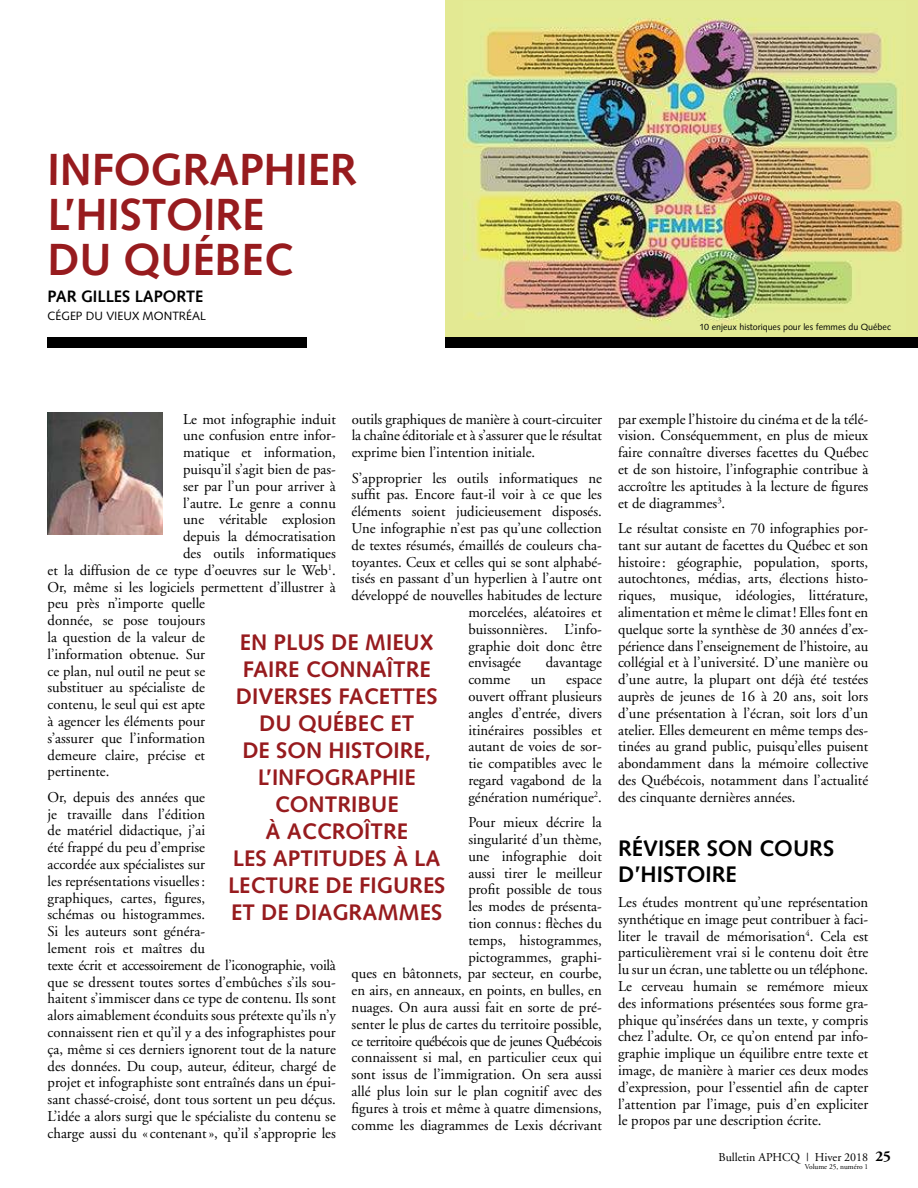
<style>
.page{position:relative;width:918px;height:1188px;background:#fff}
.page>*{position:absolute;margin:0;border:0;box-sizing:border-box;transform-origin:0 0}
.t1{font:700 45px/45px "Syntax LT Std";letter-spacing:-.005em;color:#971b1e}
.t2{font:700 22.5px/27px "Syntax LT Std";color:#971b1e;text-align:center}
.t3{font:700 22.5px/25.5px "Syntax LT Std";color:#000}
.t4{font:700 16.5px "Syntax LT Std";color:#000}
.t5{font:15px/16.8px "Adobe Garamond";color:#000;text-align:justify}
.t6{font:700 15px "Adobe Garamond";color:#000}
.t7{font:12px "Adobe Garamond";color:#000}
.t8{font:12px "Syntax LT Std";color:#000}
.t9{font:9px "Syntax LT Std";color:#000}
.t10{font:7.5px "Adobe Garamond";color:#000}
</style>
<div class="page">
<div style="left:48px;top:338px;width:259px;height:10px;background:#000"></div>
<img style="left:48px;top:413px;width:115px;height:122px">
<div style="left:446px;top:0;width:472px;height:338px;background:#e3e993"></div>
<img style="left:463px;top:18px;width:441px;height:305px">
<div style="left:460px;top:320px;width:65px;height:22px;background:#e3e993"></div>
<div style="left:446px;top:338px;width:472px;height:10px;background:#000"></div>
<h1 class="t1" style="left:48px;top:148px;width:311px">INFOGRAPHIER<br>L’HISTOIRE<br>DU QUÉBEC</h1>
<p class="t4" style="left:48px;top:287px;width:157px">PAR GILLES LAPORTE</p>
<p class="t8" style="left:48px;top:309px;width:160px">CÉGEP DU VIEUX MONTRÉAL</p>
<p class="t9" style="left:699px;top:322px;width:193px">10 enjeux historiques pour les femmes du Québec</p>
<p class="t5" style="left:183px;top:411px;width:154px">Le mot infographie induit</p>
<p class="t5" style="left:183px;top:428px;width:154px">une confusion entre infor-</p>
<p class="t5" style="left:183px;top:444px;width:154px">matique et information,</p>
<p class="t5" style="left:183px;top:461px;width:154px">puisqu’il s’agit bien de pas-</p>
<p class="t5" style="left:183px;top:478px;width:154px">ser par l’un pour arriver à</p>
<p class="t5" style="left:183px;top:495px;width:154px">l’autre. Le genre a connu</p>
<p class="t5" style="left:183px;top:512px;width:154px">une véritable explosion</p>
<p class="t5" style="left:183px;top:528px;width:154px">depuis la démocratisation</p>
<p class="t5" style="left:183px;top:545px;width:154px">des outils informatiques</p>
<p class="t5" style="left:48px;top:562px;width:290px">et la diffusion de ce type d’oeuvres sur le Web<sup>1</sup>.</p>
<p class="t5" style="left:48px;top:579px;width:290px">Or, même si les logiciels permettent d’illustrer à</p>
<p class="t5" style="left:48px;top:596px;width:159px">peu près n’importe quelle</p>
<p class="t5" style="left:48px;top:612px;width:159px">donnée, se pose toujours</p>
<p class="t5" style="left:48px;top:629px;width:159px">la question de la valeur de</p>
<p class="t5" style="left:48px;top:646px;width:159px">l’information obtenue. Sur</p>
<p class="t5" style="left:48px;top:663px;width:159px">ce plan, nul outil ne peut se</p>
<p class="t5" style="left:48px;top:680px;width:159px">substituer au spécialiste de</p>
<p class="t5" style="left:48px;top:696px;width:159px">contenu, le seul qui est apte</p>
<p class="t5" style="left:48px;top:713px;width:159px">à agencer les éléments pour</p>
<p class="t5" style="left:48px;top:730px;width:159px">s’assurer que l’information</p>
<p class="t5" style="left:48px;top:747px;width:159px">demeure claire, précise et</p>
<p class="t5" style="left:48px;top:764px;width:63px">pertinente.</p>
<p class="t5" style="left:48px;top:789px;width:290px;text-align:left">Or, depuis des années que<br>je travaille dans l’édition<br>de matériel didactique, j’ai<br>été frappé du peu d’emprise<br>accordée aux spécialistes sur<br>les représentations visuelles :<br>graphiques, cartes, figures,<br>schémas ou histogrammes.<br>Si les auteurs sont généra-<br>lement rois et maîtres du<br>texte écrit et accessoirement de l’iconographie, voilà que se dressent toutes sortes d’embûches s’ils sou&shy;haitent s’immiscer dans ce type de contenu. Ils sont alors aimablement éconduits sous prétexte qu’ils n’y connaissent rien et qu’il y a des infographistes pour ça, même si ces derniers ignorent tout de la nature des données. Du coup, auteur, éditeur, chargé de projet et infographiste sont entraînés dans un épui&shy;sant chassé-croisé, dont tous sortent un peu déçus.<br>L’idée a alors surgi que le spécialiste du contenu se charge aussi du « contenant », qu’il s’approprie les</p>
<p class="t5" style="left:352px;top:411px;width:252px">outils graphiques de manière à court-circuiter la chaîne éditoriale et à s’assurer que le résultat exprime bien l’intention initiale.</p>
<p class="t5" style="left:352px;top:470px;width:252px">S’approprier les outils informatiques ne</p>
<p class="t5" style="left:352px;top:487px;width:252px">suffit pas. Encore faut-il voir à ce que les</p>
<p class="t5" style="left:352px;top:503px;width:252px">éléments soient judicieusement disposés.</p>
<p class="t5" style="left:352px;top:520px;width:252px">Une infographie n’est pas qu’une collection</p>
<p class="t5" style="left:352px;top:537px;width:252px">de textes résumés, émaillés de couleurs cha-</p>
<p class="t5" style="left:352px;top:554px;width:252px">toyantes. Ceux et celles qui se sont alphabé-</p>
<p class="t5" style="left:352px;top:571px;width:252px">tisés en passant d’un hyperlien à l’autre ont</p>
<p class="t5" style="left:352px;top:587px;width:252px">développé de nouvelles habitudes de lecture</p>
<p class="t5" style="left:468px;top:604px;width:135px">morcelées, aléatoires et</p>
<p class="t5" style="left:468px;top:621px;width:135px">buissonnières. L’info-</p>
<p class="t5" style="left:468px;top:638px;width:135px">graphie doit donc être</p>
<p class="t5" style="left:468px;top:655px;width:54px">envisagée</p>
<p class="t5" style="left:546px;top:655px;width:58px">davantage</p>
<p class="t5" style="left:468px;top:671px;width:43px">comme</p>
<p class="t5" style="left:531px;top:671px;width:17px">un</p>
<h2 class="t2" style="left:228px;top:629px;width:219px">EN PLUS DE MIEUX<br>FAIRE CONNAÎTRE<br>DIVERSES FACETTES<br>DU QUÉBEC ET<br>DE SON HISTOIRE,<br>L’INFOGRAPHIE<br>CONTRIBUE<br>À ACCROÎTRE<br>LES APTITUDES À LA<br>LECTURE DE FIGURES<br>ET DE DIAGRAMMES</h2>
<p class="t5" style="left:468px;top:671px;width:135px;text-indent:98px">espace ouvert offrant plusieurs angles d’entrée, divers itinéraires possibles et autant de voies de sor&shy;tie compatibles avec le regard vagabond de la génération numérique<sup>2</sup>.</p>
<p class="t5" style="left:352px;top:815px;width:252px;text-align:right">Pour mieux décrire la<br>singularité d’un thème,<br>une infographie doit<br>aussi tirer le meilleur<br>profit possible de tous<br>les modes de présenta-<br>tion connus : flèches du<br>temps, histogrammes,<br>pictogrammes, graphi-<br>ques en bâtonnets, par secteur, en courbe, en airs, en anneaux, en points, en bulles, en nuages. On aura aussi fait en sorte de pré&shy;senter le plus de cartes du territoire possible, ce territoire québécois que de jeunes Québécois connaissent si mal, en particulier ceux qui sont issus de l’immigration. On sera aussi allé plus loin sur le plan cognitif avec des figures à trois et même à quatre dimensions, comme les diagrammes de Lexis décrivant</p>
<p class="t5" style="left:618px;top:411px;width:252px">par exemple l’histoire du cinéma et de la télé&shy;vision. Conséquemment, en plus de mieux faire connaître diverses facettes du Québec et de son histoire, l’infographie contribue à accroître les aptitudes à la lecture de figures et de diagrammes<sup>3</sup>.</p>
<p class="t5" style="left:618px;top:520px;width:252px">Le résultat consiste en 70 infographies por&shy;tant sur autant de facettes du Québec et son histoire : géographie, population, sports, au toch tones, médias, arts, élections histo&shy;riques, musique, idéologies, littérature, alimen tation et même le climat ! Elles font en quelque sorte la synthèse de 30 années d’ex&shy;périence dans l’enseignement de l’histoire, au collégial et à l’université. D’une manière ou d’une autre, la plupart ont déjà été testées auprès de jeunes de 16 à 20 ans, soit lors d’une présentation à l’écran, soit lors d’un atelier. Elles demeurent en même temps des&shy;tinées au grand public, puisqu’elles puisent abondamment dans la mémoire collective des Québécois, notamment dans l’actualité des cinquante dernières années.</p>
<h2 class="t3" style="left:618px;top:836px;width:218px">RÉVISER SON COURS<br>D’HISTOIRE</h2>
<p class="t5" style="left:618px;top:894px;width:252px">Les études montrent qu’une représentation synthétique en image peut contribuer à faci&shy;liter le travail de mémorisation<sup>4</sup>. Cela est particulièrement vrai si le contenu doit être lu sur un écran, une tablette ou un téléphone.<br>Le cerveau humain se remémore mieux des informations présentées sous forme gra&shy;phique qu’insérées dans un texte, y compris chez l’adulte. Or, ce qu’on entend par info&shy;graphie implique un équilibre entre texte et image, de manière à marier ces deux modes d’expression, pour l’essentiel afin de capter l’attention par l’image, puis d’en expliciter le propos par une description écrite.</p>
<p class="t7" style="left:719px;top:1151px;width:151px">Bulletin APHCQ | Hiver 2018</p>
<p class="t10" style="left:805px;top:1163px;width:65px">Volume 25, numéro 1</p>
<p class="t6" style="left:875px;top:1150px;width:17px">25</p>
</div>
